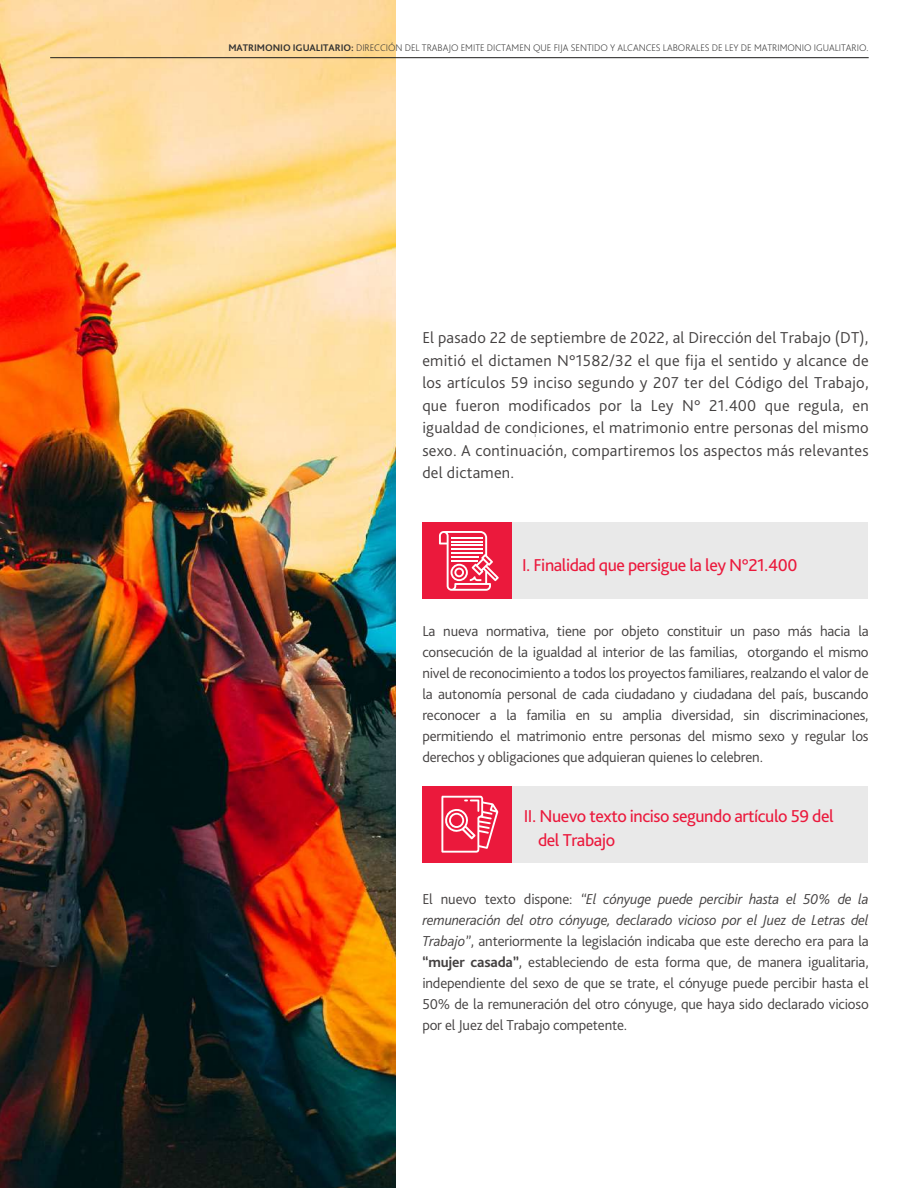
<style>
.page{position:relative;width:918px;height:1188px;background:#fff}
.page>*{position:absolute;margin:0;border:0;box-sizing:border-box;transform-origin:0 0}
.t1{font:18px/24px "Bliss Pro";letter-spacing:-.025em;color:#eb193c}
.t2{font:300 16.5px/22.5px "Bliss Pro";letter-spacing:.015em;color:#434040;text-align:justify}
.t3{font:300 15px/21px "Bliss Pro";letter-spacing:-.01em;color:#434040;text-align:justify}
.t4{font:200 10.05px "Bliss Pro";letter-spacing:-.005em;color:#333}
.s1{font-weight:700}
.s2{font-style:italic}
</style>
<div class="page">
<img style="left:0;top:0;width:396px;height:1188px">
<hr style="left:50px;top:57px;width:819px;height:1px;background:#1d1d1b">
<div style="left:423px;top:523px;width:445px;height:76px;background:#e9e9e9"></div>
<div style="left:422px;top:523px;width:89px;height:76px;background:#eb193c"></div>
<div style="left:423px;top:786px;width:445px;height:76px;background:#e9e9e9"></div>
<div style="left:422px;top:786px;width:89px;height:76px;background:#eb193c"></div>
<svg style="left:439px;top:531px;width:60px;height:60px"></svg>
<svg style="left:441px;top:796px;width:57px;height:57px"></svg>
<p class="t4" style="left:228px;top:41px;width:642px"><span class="s1">MATRIMONIO IGUALITARIO:</span> DIRECCIÓN DEL TRABAJO EMITE DICTAMEN QUE FIJA SENTIDO Y ALCANCES LABORALES DE LEY DE MATRIMONIO IGUALITARIO.</p>
<p class="t2" style="left:422px;top:326px;width:448px">El pasado 22 de septiembre de 2022, al Dirección del Trabajo (DT), emitió el dictamen N°1582/32 el que fija el sentido y alcance de los artículos 59 inciso segundo y 207 ter del Código del Trabajo, que fueron modificados por la Ley N° 21.400 que regula, en igualdad de condiciones, el matrimonio entre personas del mismo sexo. A continuación, compartiremos los aspectos más relevantes del dictamen.</p>
<p class="t1" style="left:522px;top:552px;width:277px">I. Finalidad que persigue la ley N°21.400</p>
<p class="t3" style="left:422px;top:620px;width:448px">La nueva normativa, tiene por objeto constituir un paso más hacia la consecución de la igualdad al interior de las familias, otorgando el mismo nivel de reconocimiento a todos los proyectos familiares, realzando el valor de la autonomía personal de cada ciudadano y ciudadana del país, buscando reconocer a la familia en su amplia diversidad, sin discriminaciones, permitiendo el matrimonio entre personas del mismo sexo y regular los derechos y obligaciones que adquieran quienes lo celebren.</p>
<p class="t1" style="left:538px;top:803px;width:297px;text-indent:-14px">II. Nuevo texto inciso segundo artículo 59 del del Trabajo</p>
<p class="t3" style="left:422px;top:888px;width:448px">El nuevo texto dispone: <span class="s2">“El cónyuge puede percibir hasta el 50% de la remuneración del otro cónyuge, declarado vicioso por el Juez de Letras del Trabajo”</span>, anteriormente la legislación indicaba que este derecho era para la <span class="s1">“mujer casada”</span>, estableciendo de esta forma que, de manera igualitaria, independiente del sexo de que se trate, el cónyuge puede percibir hasta el 50% de la remuneración del otro cónyuge, que haya sido declarado vicioso por el Juez del Trabajo competente.</p>
</div>
